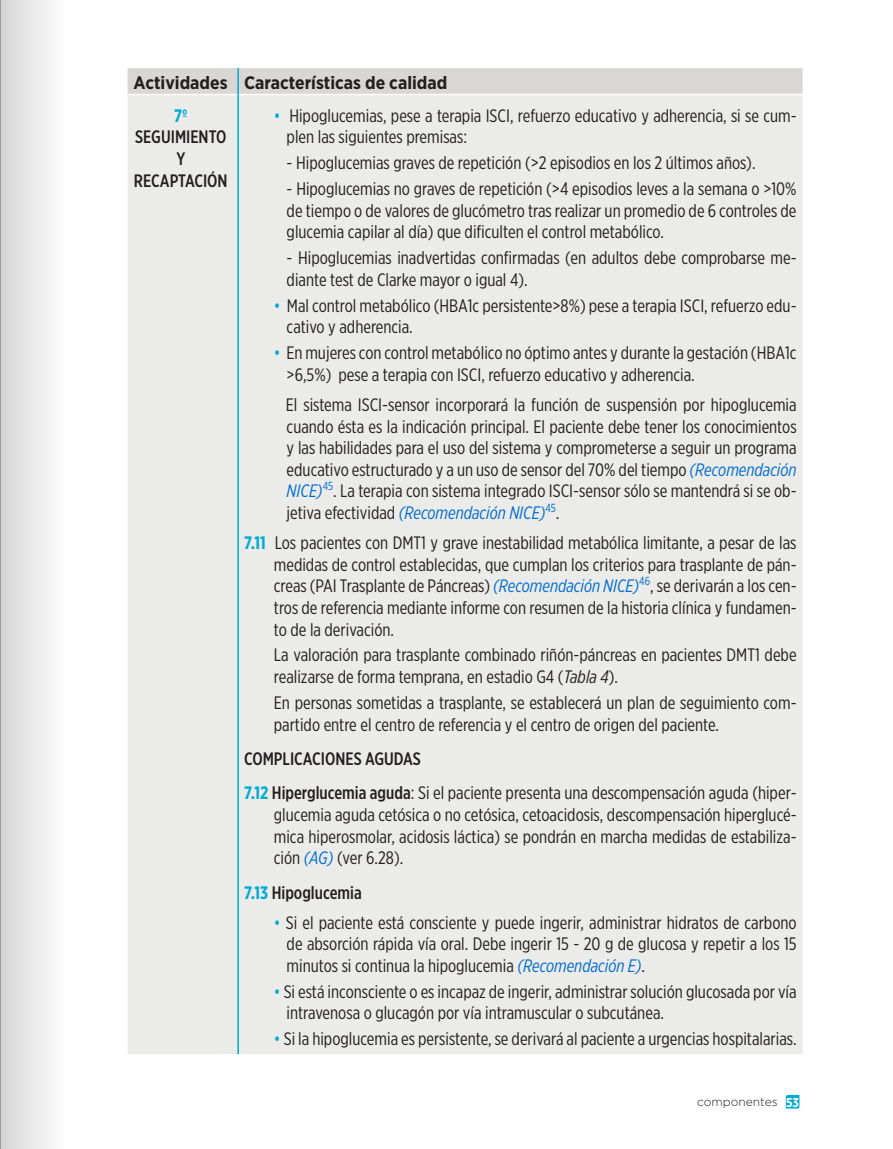
<style>
.page{position:relative;width:893px;height:1149px;background:#fff}
.page>*{position:absolute;margin:0;border:0;box-sizing:border-box;transform-origin:0 0}
.t1{font:18px/21.6px "Gotham X Narrow";color:#231f20}
.t2{font:500 18px "Gotham X Narrow";color:#231f20}
.t3{font:700 18px "Gotham Narrow";color:#231f20}
.t4{font:700 18px "Gotham X Narrow";color:#00abd2}
.t5{font:300 12px "Gotham";color:#231f20}
.s1{color:#00abd2}
.s2{font-style:italic;color:#006cce}
.s3{font-weight:700;color:#00abd2}
.s4{font-style:italic}
.s5{font-weight:500}
.s6{font-family:"Gotham X Narrow";font-weight:700;font-size:12.75px;color:#fff}
</style>
<div class="page">
<svg style="left:786px;top:1094px;width:13px;height:14px"></svg>
<div style="left:128px;top:68px;width:675px;height:26px;background:#d9d6d4"></div>
<div style="left:128px;top:95px;width:675px;height:958px;background:#ebebea"></div>
<hr style="left:237px;top:68px;width:2px;height:26px;background:#00abd2">
<hr style="left:237px;top:94px;width:2px;height:959px;background:#00abd2">
<div style="left:0;top:0;width:72px;height:1148px;background:linear-gradient(to right,#d5d5d6,#fff)"></div>
<p class="t3" style="left:134px;top:71px;width:96px">Actividades</p>
<p class="t3" style="left:244px;top:71px;width:205px">Características de calidad</p>
<p class="t4" style="left:174px;top:104px;width:15px">7º</p>
<p class="t2" style="left:135px;top:126px;width:93px">SEGUIMIENTO</p>
<p class="t2" style="left:176px;top:148px;width:10px">Y</p>
<p class="t2" style="left:134px;top:169px;width:95px">RECAPTACIÓN</p>
<p class="t1" style="left:287px;top:104px;width:511px;text-indent:-13px"><span class="s1">•</span> Hipoglucemias, pese a terapia ISCI, refuerzo educativo y adherencia, si se cum&shy;plen las siguientes premisas:</p>
<p class="t1" style="left:287px;top:152px;width:470px">- Hipoglucemias graves de repetición (&gt;2 episodios en los 2 últimos años).</p>
<p class="t1" style="left:287px;top:177px;width:511px;text-align:justify">- Hipoglucemias no graves de repetición (&gt;4 episodios leves a la semana o &gt;10% de tiempo o de valores de glucómetro tras realizar un promedio de 6 controles de glucemia capilar al día) que dificulten el control metabólico.</p>
<p class="t1" style="left:287px;top:247px;width:511px">- Hipoglucemias inadvertidas confirmadas (en adultos debe comprobarse me&shy;diante test de Clarke mayor o igual 4).</p>
<p class="t1" style="left:287px;top:294px;width:511px;text-indent:-13px"><span class="s1">•</span> Mal control metabólico (HBA1c persistente&gt;8%) pese a terapia ISCI, refuerzo edu&shy;cativo y adherencia.</p>
<p class="t1" style="left:287px;top:341px;width:511px;text-indent:-13px"><span class="s1">•</span> En mujeres con control metabólico no óptimo antes y durante la gestación (HBA1c &gt;6,5%) pese a terapia con ISCI, refuerzo educativo y adherencia.</p>
<p class="t1" style="left:286px;top:393px;width:512px;text-align:justify">El sistema ISCI-sensor incorporará la función de suspensión por hipoglucemia cuando ésta es la indicación principal. El paciente debe tener los conocimientos y las habilidades para el uso del sistema y comprometerse a seguir un programa educativo estructurado y a un uso de sensor del 70% del tiempo <span class="s2">(Recomendación NICE)</span><sup>45</sup>. La terapia con sistema integrado ISCI-sensor sólo se mantendrá si se ob&shy;jetiva efectividad <span class="s2">(Recomendación NICE)</span><sup>45</sup>.</p>
<p class="t1" style="left:274px;top:531px;width:524px;text-align:justify;text-indent:-30px"><span class="s3">7.11</span> Los pacientes con DMT1 y grave inestabilidad metabólica limitante, a pesar de las medidas de control establecidas, que cumplan los criterios para trasplante de pán&shy;creas (PAI Trasplante de Páncreas) <span class="s2">(Recomendación NICE)</span><sup>46</sup>, se derivarán a los cen&shy;tros de referencia mediante informe con resumen de la historia clínica y fundamen&shy;to de la derivación.</p>
<p class="t1" style="left:274px;top:644px;width:524px">La valoración para trasplante combinado riñón-páncreas en pacientes DMT1 debe realizarse de forma temprana, en estadio G4 (<span class="s4">Tabla 4</span>).</p>
<p class="t1" style="left:274px;top:691px;width:524px">En personas sometidas a trasplante, se establecerá un plan de seguimiento com&shy;partido entre el centro de referencia y el centro de origen del paciente.</p>
<p class="t2" style="left:244px;top:747px;width:178px">COMPLICACIONES AGUDAS</p>
<p class="t1" style="left:274px;top:781px;width:524px;text-align:justify;text-indent:-30px"><span class="s3">7.12</span> <span class="s5">Hiperglucemia aguda</span>: Si el paciente presenta una descompensación aguda (hiper&shy;glucemia aguda cetósica o no cetósica, cetoacidosis, descompensación hiperglucé&shy;mica hiperosmolar, acidosis láctica) se pondrán en marcha medidas de estabiliza&shy;ción <span class="s2">(AG)</span> (ver 6.28).</p>
<p class="t2" style="left:244px;top:881px;width:119px"><span class="s3">7.13</span> Hipoglucemia</p>
<p class="t1" style="left:287px;top:911px;width:511px;text-align:justify;text-indent:-13px"><span class="s1">•</span> Si el paciente está consciente y puede ingerir, administrar hidratos de carbono de absorción rápida vía oral. Debe ingerir 15 - 20 g de glucosa y repetir a los 15 minutos si continua la hipoglucemia <span class="s2">(Recomendación E)</span>.</p>
<p class="t1" style="left:287px;top:980px;width:511px;text-indent:-13px"><span class="s1">•</span> Si está inconsciente o es incapaz de ingerir, administrar solución glucosada por vía intravenosa o glucagón por vía intramuscular o subcutánea.</p>
<p class="t1" style="left:274px;top:1027px;width:524px"><span class="s1">•</span> Si la hipoglucemia es persistente, se derivará al paciente a urgencias hospitalarias.</p>
<p class="t5" style="left:697px;top:1093px;width:103px">componentes <span class="s6">53</span></p>
</div>
